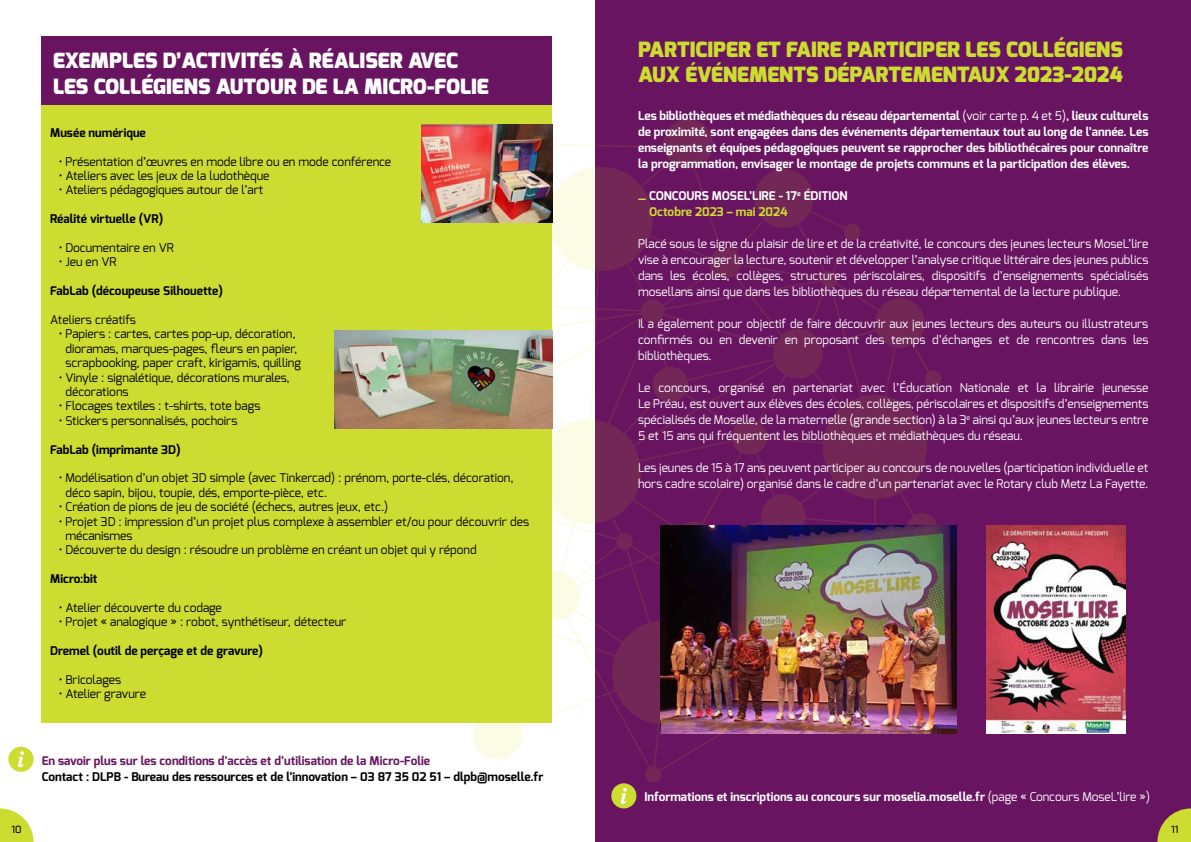
<style>
.page{position:relative;width:1191px;height:842px;background:#fff}
.page>*{position:absolute;margin:0;border:0;box-sizing:border-box;transform-origin:0 0}
.t1{font:900 21px/25.2px "Exo";color:#ccdc30}
.t2{font:900 21px/25.2px "Exo";color:#fff}
.t3{font:12px/16px "Exo";color:#fff;text-align:justify}
.t4{font:12px/14.4px "Exo";color:#000}
.t5{font:700 12px/16px "Exo";color:#fff;text-align:justify}
.t6{font:700 12px "Exo";color:#000}
.t7{font:700 12px "Exo";color:#691461}
.t8{font:500 10px "Exo";color:#000}
.s1{font-weight:400}
.s2{color:#ccdc30}
.s3{color:#691461}
</style>
<div class="page">
<div style="left:595px;top:0;width:596px;height:842px;background:#691461"></div>
<svg style="left:473px;top:143px;width:460px;height:628px"></svg>
<svg style="left:536px;top:419px;width:105px;height:105px;background:#bb98a3"></svg>
<div style="left:612px;top:620px;width:104px;height:105px;background:#732757;border-radius:50%"></div>
<svg style="left:907px;top:513px;width:30px;height:30px"></svg>
<div style="left:616px;top:533px;width:16px;height:17px;background:#732757;border-radius:50%"></div>
<div style="left:924px;top:370px;width:17px;height:17px;background:#732757;border-radius:50%"></div>
<div style="left:844px;top:224px;width:16px;height:16px;background:#732757;border-radius:50%"></div>
<div style="left:710px;top:247px;width:31px;height:31px;background:#732757;border-radius:50%"></div>
<div style="left:754px;top:169px;width:59px;height:59px;background:#732757;border-radius:50%"></div>
<div style="left:645px;top:766px;width:16px;height:16px;background:#732757;border-radius:50%"></div>
<div style="left:821px;top:271px;width:16px;height:17px;background:#732757;border-radius:50%"></div>
<div style="left:823px;top:395px;width:104px;height:104px;background:#732757;border-radius:50%"></div>
<svg style="left:548px;top:167px;width:105px;height:104px;background:#ac8093"></svg>
<div style="left:641px;top:299px;width:23px;height:24px;background:#732757;border-radius:50%"></div>
<div style="left:732px;top:419px;width:35px;height:36px;background:#732757;border-radius:50%"></div>
<div style="left:653px;top:367px;width:35px;height:35px;background:#732757;border-radius:50%"></div>
<svg style="left:676px;top:521px;width:36px;height:36px"></svg>
<div style="left:761px;top:494px;width:44px;height:45px;background:#732757;border-radius:50%"></div>
<div style="left:773px;top:329px;width:50px;height:50px;background:#732757;border-radius:50%"></div>
<div style="left:875px;top:298px;width:49px;height:50px;background:#732757;border-radius:50%"></div>
<div style="left:663px;top:119px;width:50px;height:50px;background:#732757;border-radius:50%"></div>
<div style="left:530px;top:571px;width:49px;height:49px;background:#fbfbe6;border-radius:50%"></div>
<div style="left:473px;top:710px;width:49px;height:49px;background:#fbfbe6;border-radius:50%"></div>
<img style="left:660px;top:526px;width:296px;height:207px">
<img style="left:986px;top:526px;width:140px;height:207px">
<div style="left:42px;top:105px;width:510px;height:618px;background:#ccdc30"></div>
<div style="left:42px;top:36px;width:510px;height:69px;background:#691461"></div>
<img style="left:334px;top:330px;width:218px;height:98px">
<img style="left:421px;top:125px;width:131px;height:98px">
<svg style="left:0;top:808px;width:34px;height:34px"></svg>
<svg style="left:1157px;top:808px;width:34px;height:34px"></svg>
<svg style="left:8px;top:747px;width:26px;height:25px"></svg>
<svg style="left:611px;top:783px;width:25px;height:25px"></svg>
<h1 class="t2" style="left:53px;top:49px;width:437px">EXEMPLES D’ACTIVITÉS À RÉALISER AVEC<br>LES COLLÉGIENS AUTOUR DE LA MICRO-FOLIE</h1>
<p class="t6" style="left:50px;top:125px;width:97px">Musée numérique</p>
<p class="t4" style="left:59px;top:154px;width:334px">• Présentation d’œuvres en mode libre ou en mode conférence</p>
<p class="t4" style="left:59px;top:168px;width:212px">• Ateliers avec les jeux de la ludothèque</p>
<p class="t4" style="left:59px;top:183px;width:206px">• Ateliers pédagogiques autour de l’art</p>
<p class="t6" style="left:50px;top:211px;width:115px">Réalité virtuelle (VR)</p>
<p class="t4" style="left:59px;top:240px;width:117px">• Documentaire en VR</p>
<p class="t4" style="left:59px;top:255px;width:59px">• Jeu en VR</p>
<p class="t6" style="left:50px;top:283px;width:174px">FabLab (découpeuse Silhouette)</p>
<p class="t4" style="left:50px;top:312px;width:87px">Ateliers créatifs</p>
<p class="t4" style="left:59px;top:327px;width:244px;text-align:center">• Papiers : cartes, cartes pop-up, décoration, dioramas, marques-pages, fleurs en papier, scrapbooking, paper craft, kirigamis, quilling</p>
<p class="t4" style="left:65px;top:370px;width:226px;text-indent:-7px">• Vinyle : signalétique, décorations murales, décorations</p>
<p class="t4" style="left:59px;top:399px;width:203px">• Flocages textiles : t-shirts, tote bags</p>
<p class="t4" style="left:59px;top:413px;width:180px">• Stickers personnalisés, pochoirs</p>
<p class="t6" style="left:50px;top:442px;width:132px">FabLab (imprimante 3D)</p>
<p class="t4" style="left:65px;top:471px;width:450px;text-indent:-7px">• Modélisation d’un objet 3D simple (avec Tinkercad) : prénom, porte-clés, décoration, déco sapin, bijou, toupie, dés, emporte-pièce, etc.</p>
<p class="t4" style="left:59px;top:500px;width:331px">• Création de pions de jeu de société (échecs, autres jeux, etc.)</p>
<p class="t4" style="left:65px;top:514px;width:465px;text-indent:-7px">• Projet 3D : impression d’un projet plus complexe à assembler et/ou pour découvrir des mécanismes</p>
<p class="t4" style="left:59px;top:543px;width:419px">• Découverte du design : résoudre un problème en créant un objet qui y répond</p>
<p class="t6" style="left:50px;top:571px;width:49px">Micro:bit</p>
<p class="t4" style="left:59px;top:600px;width:165px">• Atelier découverte du codage</p>
<p class="t4" style="left:59px;top:615px;width:289px">• Projet « analogique » : robot, synthétiseur, détecteur</p>
<p class="t6" style="left:50px;top:643px;width:214px">Dremel (outil de perçage et de gravure)</p>
<p class="t4" style="left:59px;top:672px;width:64px">• Bricolages</p>
<p class="t4" style="left:59px;top:687px;width:89px">• Atelier gravure</p>
<p class="t7" style="left:42px;top:753px;width:390px">En savoir plus sur les conditions d’accès et d’utilisation de la Micro-Folie</p>
<p class="t6" style="left:42px;top:769px;width:503px">Contact : DLPB - Bureau des ressources et de l’innovation – 03 87 35 02 51 – dlpb@moselle.fr</p>
<h1 class="t1" style="left:638px;top:37px;width:486px">PARTICIPER ET FAIRE PARTICIPER LES COLLÉGIENS<br>AUX ÉVÉNEMENTS DÉPARTEMENTAUX 2023-2024</h1>
<p class="t5" style="left:638px;top:108px;width:512px">Les bibliothèques et médiathèques du réseau départemental <span class="s1">(voir carte p. 4 et 5)</span>, lieux culturels de proximité, sont engagées dans des événements départementaux tout au long de l’année. Les enseignants et équipes pédagogiques peuvent se rapprocher des bibliothécaires pour connaître la programmation, envisager le montage de projets communs et la participation des élèves.</p>
<p class="t5" style="left:649px;top:188px;width:208px;text-indent:-11px"><span class="s2">_</span> CONCOURS MOSEL’LIRE - 17<sup>e</sup> ÉDITION<span class="s3">N<br></span><span class="s2">Octobre 2023 – mai 2024</span></p>
<p class="t3" style="left:638px;top:235px;width:512px">Placé sous le signe du plaisir de lire et de la créativité, le concours des jeunes lecteurs MoseL’lire vise à encourager la lecture, soutenir et développer l’analyse critique littéraire des jeunes publics dans les écoles, collèges, structures périscolaires, dispositifs d’enseignements spécialisés mosellans ainsi que dans les bibliothèques du réseau départemental de la lecture publique.</p>
<p class="t3" style="left:638px;top:315px;width:512px">Il a également pour objectif de faire découvrir aux jeunes lecteurs des auteurs ou illustrateurs confirmés ou en devenir en proposant des temps d’échanges et de rencontres dans les bibliothèques.</p>
<p class="t3" style="left:638px;top:379px;width:512px">Le concours, organisé en partenariat avec l’Éducation Nationale et la librairie jeunesse Le Préau, est ouvert aux élèves des écoles, collèges, périscolaires et dispositifs d’enseignements spécialisés de Moselle, de la maternelle (grande section) à la 3<sup>e</sup> ainsi qu’aux jeunes lecteurs entre 5 et 15 ans qui fréquentent les bibliothèques et médiathèques du réseau.</p>
<p class="t3" style="left:638px;top:459px;width:512px">Les jeunes de 15 à 17 ans peuvent participer au concours de nouvelles (participation individuelle et hors cadre scolaire) organisé dans le cadre d’un partenariat avec le Rotary club Metz La Fayette.</p>
<p class="t5" style="left:644px;top:789px;width:507px">Informations et inscriptions au concours sur moselia.moselle.fr <span class="s1">(page « Concours MoseL’lire »)</span></p>
<p class="t8" style="left:12px;top:823px;width:12px">10</p>
<p class="t8" style="left:1171px;top:823px;width:9px">11</p>
</div>
